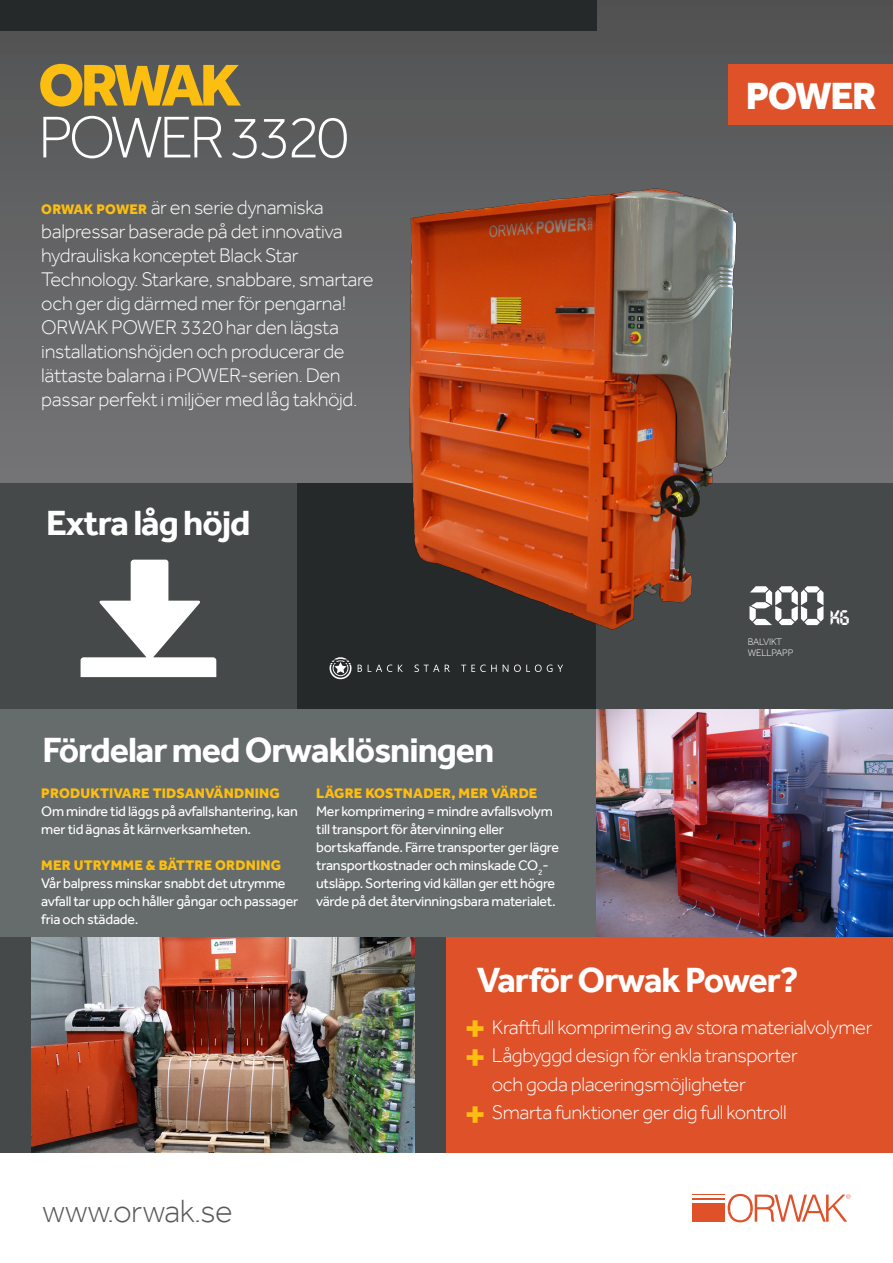
<style>
.page{position:relative;width:893px;height:1263px;background:#fff}
.page>*{position:absolute;margin:0;border:0;box-sizing:border-box;transform-origin:0 0}
.t1{font:300 60.9px "Effra";letter-spacing:-.065em;color:#fff}
.t2{font:800 60.9px "Effra";letter-spacing:-.075em;color:#fdbe12}
.t3{font:55.5px "Transistor";color:#fff}
.t4{font:700 42px "Effra";color:#fdbe12}
.t5{font:800 39px "Effra";letter-spacing:-.035em;color:#fff}
.t6{font:700 36px "Effra";letter-spacing:-.03em;color:#fff}
.t7{font:300 33px "Effra";letter-spacing:-.02em;color:#57585a}
.t8{font:21px "Transistor";color:#fff}
.t9{font:300 20.25px "Effra";letter-spacing:-.02em;color:#fff}
.t10{font:14.25px/18px "Effra";letter-spacing:-.02em;color:#fff}
.t11{font:800 14.25px "Effra";letter-spacing:.015em;color:#fdbe12}
.t12{font:300 9.75px/11.7px "Effra";letter-spacing:-.02em;color:#fff}
.s1{font-weight:800;font-size:14.25px;color:#fdbe12}
</style>
<div class="page">
<div style="left:0;top:937px;width:449px;height:215px;background:#454949"></div>
<img style="left:32px;top:937px;width:383px;height:215px">
<div style="left:0;top:0;width:893px;height:483px;background:linear-gradient(to bottom,#525252,#757578)"></div>
<div style="left:0;top:483px;width:298px;height:252px;background:#454949"></div>
<div style="left:596px;top:483px;width:297px;height:252px;background:#454949"></div>
<div style="left:298px;top:483px;width:298px;height:252px;background:#252929"></div>
<div style="left:446px;top:937px;width:447px;height:215px;background:#df5129"></div>
<div style="left:0;top:709px;width:596px;height:228px;background:#666b6b"></div>
<div style="left:0;top:0;width:596px;height:31px;background:#252929"></div>
<img style="left:596px;top:709px;width:297px;height:227px">
<img style="left:387px;top:166px;width:367px;height:464px">
<div style="left:692px;top:1212px;width:33px;height:9px;background:#df5129"></div>
<div style="left:692px;top:1207px;width:33px;height:5px;background:#df5129"></div>
<hr style="left:692px;top:1203px;width:33px;height:3px;background:#df5129">
<hr style="left:692px;top:1199px;width:33px;height:1px;background:#df5129">
<hr style="left:692px;top:1195px;width:33px;height:1px;background:#df5129">
<svg style="left:728px;top:1194px;width:122px;height:28px"></svg>
<svg style="left:330px;top:657px;width:21px;height:22px"></svg>
<svg style="left:358px;top:665px;width:4px;height:7px"></svg>
<svg style="left:368px;top:664px;width:24px;height:8px"></svg>
<svg style="left:398px;top:665px;width:5px;height:7px"></svg>
<svg style="left:414px;top:664px;width:25px;height:8px"></svg>
<svg style="left:445px;top:665px;width:5px;height:7px"></svg>
<svg style="left:461px;top:664px;width:36px;height:8px"></svg>
<svg style="left:503px;top:665px;width:5px;height:7px"></svg>
<svg style="left:514px;top:664px;width:49px;height:8px"></svg>
<svg style="left:81px;top:560px;width:135px;height:117px"></svg>
<div style="left:729px;top:65px;width:164px;height:60px;background:#df5129"></div>
<p class="t2" style="left:38px;top:49px;width:205px">ORWAK</p>
<p class="t1" style="left:38px;top:101px;width:313px">POWER 3320</p>
<p class="t9" style="left:41px;top:195px;width:284px"><span class="s1">ORWAK POWER</span> är en serie dynamiska</p>
<p class="t9" style="left:41px;top:219px;width:303px">balpressar baserade på det innovativa</p>
<p class="t9" style="left:41px;top:243px;width:259px">hydrauliska konceptet Black Star</p>
<p class="t9" style="left:41px;top:267px;width:334px">Technology. Starkare, snabbare, smartare</p>
<p class="t9" style="left:41px;top:291px;width:307px">och ger dig därmed mer för pengarna!</p>
<p class="t9" style="left:41px;top:315px;width:299px">ORWAK POWER 3320 har den lägsta</p>
<p class="t9" style="left:41px;top:339px;width:305px">installationshöjden och producerar de</p>
<p class="t9" style="left:41px;top:363px;width:301px">lättaste balarna i POWER-serien. Den</p>
<p class="t9" style="left:41px;top:387px;width:318px">passar perfekt i miljöer med låg takhöjd.</p>
<p class="t6" style="left:46px;top:502px;width:206px">Extra låg höjd</p>
<p class="t6" style="left:43px;top:729px;width:453px">Fördelar med Orwaklösningen</p>
<p class="t11" style="left:41px;top:785px;width:240px">PRODUKTIVARE TIDSANVÄNDNING</p>
<p class="t10" style="left:41px;top:802px;width:258px">Om mindre tid läggs på avfallshantering, kan mer tid ägnas åt kärnverksamheten.</p>
<p class="t11" style="left:41px;top:857px;width:241px">MER UTRYMME &amp; BÄTTRE ORDNING</p>
<p class="t10" style="left:41px;top:874px;width:258px">Vår balpress minskar snabbt det utrymme avfall tar upp och håller gångar och passager fria och städade.</p>
<p class="t11" style="left:316px;top:785px;width:223px">LÄGRE KOSTNADER, MER VÄRDE</p>
<p class="t10" style="left:316px;top:802px;width:244px">Mer komprimering = mindre avfallsvolym till transport för återvinning eller bortskaffande. Färre transporter ger lägre transportkostnader och minskade CO<sub>2</sub>- utsläpp. Sortering vid källan ger ett högre värde på det återvinningsbara materialet.</p>
<p class="t5" style="left:746px;top:73px;width:132px">POWER</p>
<p class="t3" style="left:748px;top:577px;width:79px">200</p>
<p class="t8" style="left:830px;top:607px;width:21px">kg</p>
<p class="t12" style="left:748px;top:635px;width:47px">BALVIKT<br>WELLPAPP</p>
<p class="t7" style="left:43px;top:1192px;width:192px">www.orwak.se</p>
<p class="t6" style="left:477px;top:959px;width:323px">Varför Orwak Power?</p>
<p class="t9" style="left:492px;top:1015px;width:382px">Kraftfull komprimering av stora materialvolymer</p>
<p class="t9" style="left:492px;top:1043px;width:307px">Lågbyggd design för enkla transporter</p>
<p class="t9" style="left:492px;top:1072px;width:255px">och goda placeringsmöjligheter</p>
<p class="t9" style="left:492px;top:1100px;width:296px">Smarta funktioner ger dig full kontroll</p>
<p class="t4" style="left:464px;top:1002px;width:24px">+</p>
<p class="t4" style="left:464px;top:1031px;width:24px">+</p>
<p class="t4" style="left:464px;top:1088px;width:24px">+</p>
</div>
